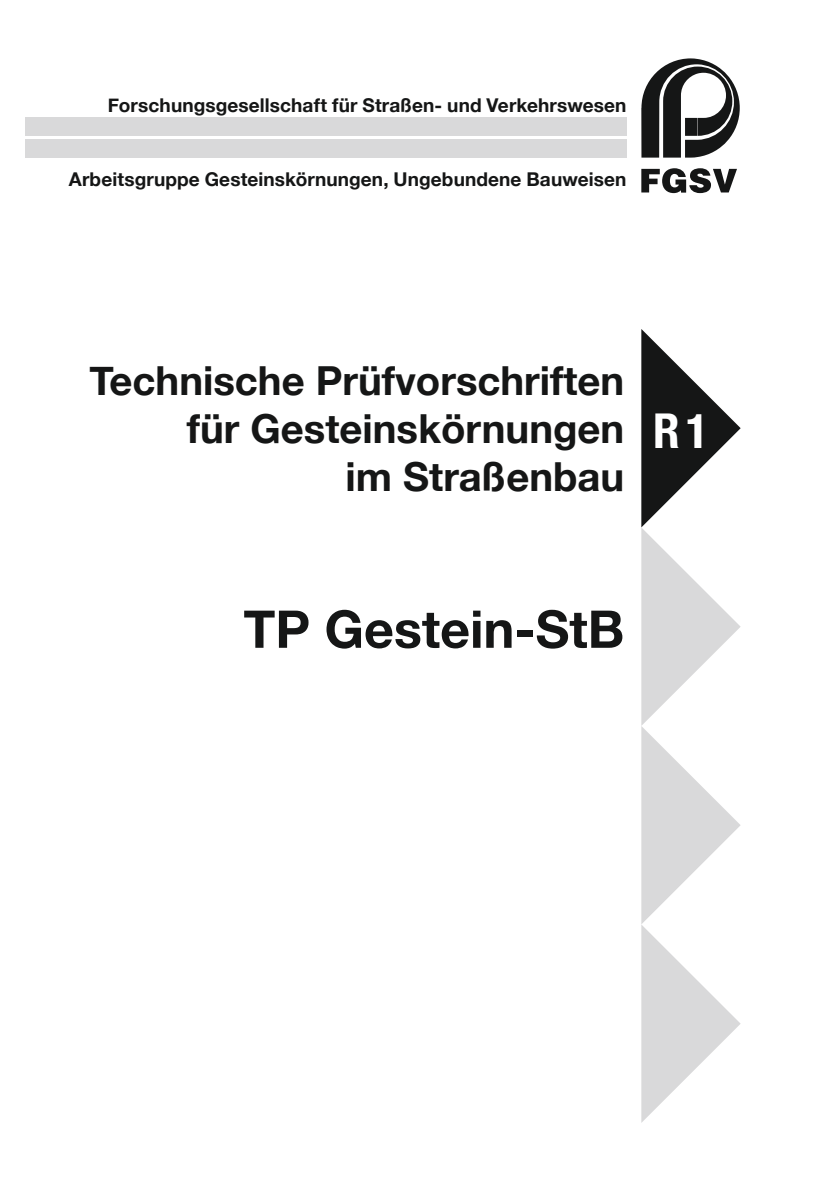
<style>
.page{position:relative;width:840px;height:1191px;background:#fff}
.page>*{position:absolute;margin:0;border:0;box-sizing:border-box;transform-origin:0 0}
.t1{font:700 52px "Helvetica Neue";color:#151616}
.t2{font:700 condensed 48px "Helvetica Neue";color:#fff}
.t3{font:700 40px/48px "Helvetica Neue";color:#151616;text-align:right}
.t4{font:700 19px "Helvetica Neue";letter-spacing:.005em;color:#151616}
</style>
<div class="page">
<svg style="left:641px;top:329px;width:99px;height:794px"></svg>
<div style="left:26px;top:118px;width:600px;height:18px;background:#d9d9da"></div>
<div style="left:26px;top:139px;width:600px;height:18px;background:#d9d9da"></div>
<svg style="left:641px;top:58px;width:98px;height:100px"></svg>
<svg style="left:641px;top:168px;width:95px;height:25px"></svg>
<p class="t4" style="left:108px;top:94px;width:520px">Forschungsgesellschaft für Straßen- und Verkehrswesen</p>
<p class="t4" style="left:69px;top:168px;width:559px">Arbeitsgruppe Gesteinskörnungen, Ungebundene Bauweisen</p>
<h3 class="t3" style="left:90px;top:356px;width:536px">Technische Prüfvorschriften für Gesteinskörnungen<br>im Straßenbau</h3>
<h2 class="t2" style="left:653px;top:402px;width:57px">R 1</h2>
<h1 class="t1" style="left:243px;top:597px;width:382px">TP Gestein-StB</h1>
</div>
